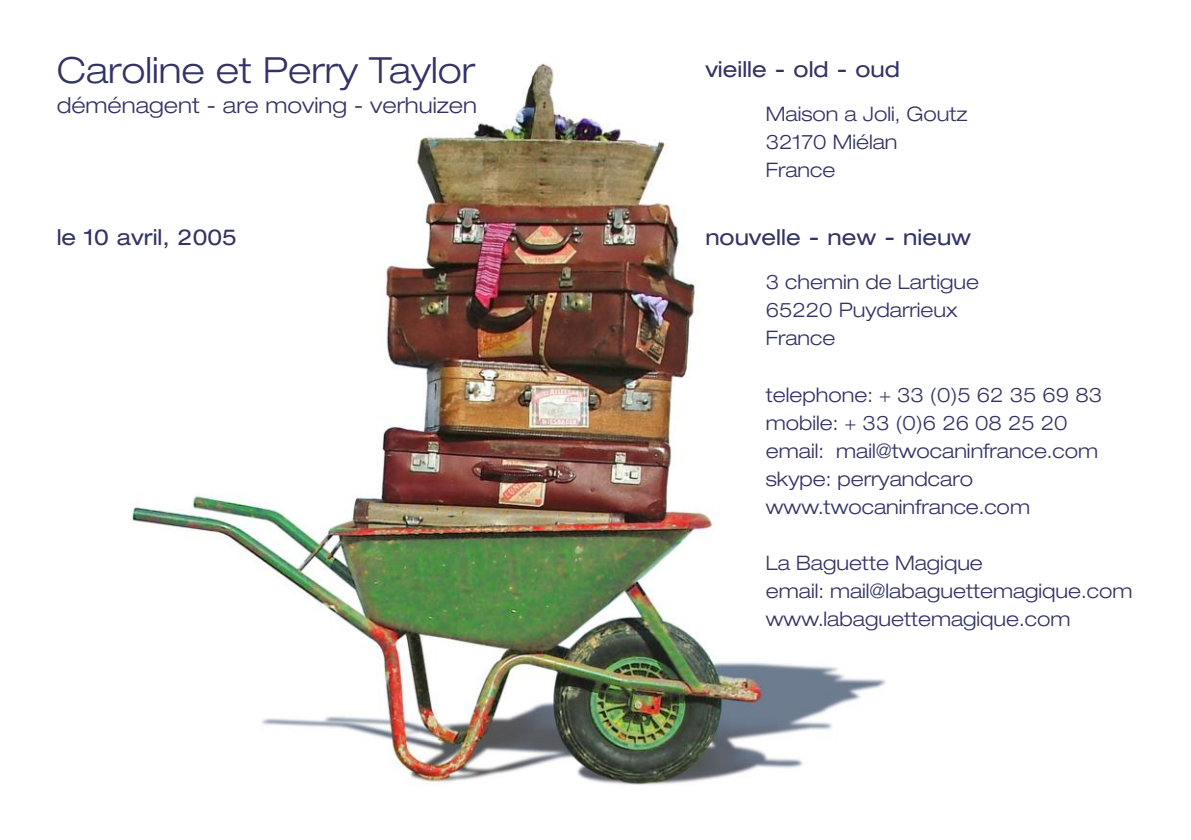
<style>
.page{position:relative;width:1191px;height:840px;background:#fff}
.page>*{position:absolute;margin:0;border:0;box-sizing:border-box;transform-origin:0 0}
.t1{font:300 expanded 36px "Helvetica Neue LT";color:#336}
.t2{font:expanded 22px "Helvetica Neue LT";color:#336}
.t3{font:300 expanded 22px "Helvetica Neue LT";color:#336}
.t4{font:300 expanded 20px/28px "Helvetica Neue LT";color:#336}
</style>
<div class="page">
<img style="left:130px;top:62px;width:756px;height:723px">
<h1 class="t1" style="left:57px;top:57px;width:420px">Caroline et Perry Taylor</h1>
<p class="t3" style="left:57px;top:97px;width:422px">déménagent - are moving - verhuizen</p>
<p class="t2" style="left:57px;top:229px;width:182px">le 10 avril, 2005</p>
<p class="t2" style="left:705px;top:61px;width:196px">vieille - old - oud</p>
<p class="t4" style="left:766px;top:102px;width:203px">Maison a Joli, Goutz<br>32170 Miélan<br>France</p>
<p class="t2" style="left:705px;top:229px;width:267px">nouvelle - new - nieuw</p>
<p class="t4" style="left:766px;top:270px;width:215px">3 chemin de Lartigue<br>65220 Puydarrieux<br>France</p>
<p class="t4" style="left:766px;top:382px;width:338px">telephone: + 33 (0)5 62 35 69 83 mobile: + 33 (0)6 26 08 25 20 email: mail@twocaninfrance.com skype: perryandcaro www.twocaninfrance.com</p>
<p class="t4" style="left:766px;top:550px;width:368px">La Baguette Magique<br>email: mail@labaguettemagique.com www.labaguettemagique.com</p>
</div>
